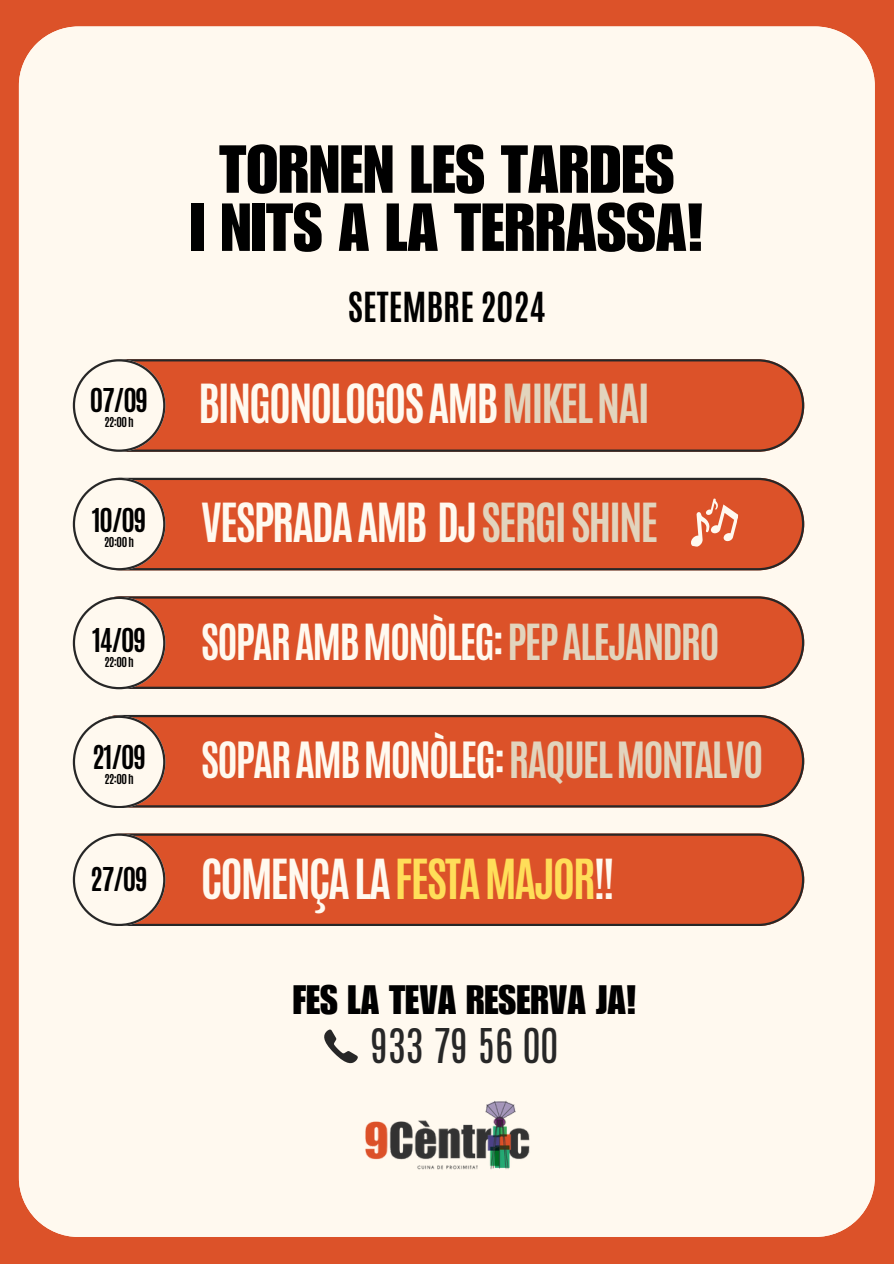
<style>
.page{position:relative;width:894px;height:1264px;background:#fff}
.page>*{position:absolute;margin:0;border:0;box-sizing:border-box;transform-origin:0 0}
.t1{font:66.45px/58.1px "Impact LT Std";color:#000;text-align:center}
.t2{font:700 46.05px "Antonio";letter-spacing:-.045em;color:#fff9ef}
.t3{font:700 45px "Antonio";letter-spacing:-.045em;color:#fff9ef}
.t4{font:700 41.7px "Antonio";letter-spacing:-.045em;color:#fff9ef}
.t5{font:700 41.55px "Antonio";letter-spacing:-.045em;color:#fff9ef}
.t6{font:40.05px/48.3px "Impact LT Std";color:#000;text-align:center}
.t7{font:700 34.65px "Antonio";color:#000}
.t8{font:700 27.45px "Antonio";letter-spacing:-.045em;color:#000}
.t9{font:700 11.4px "Antonio";letter-spacing:-.045em;color:#000}
.s1{color:#e2d4bd}
.s2{color:#ffde59}
.s3{font-family:"Antonio";color:#272727}
</style>
<div class="page">
<div style="left:0;top:0;width:893px;height:1263px;background:#dc5229"></div>
<div style="left:19px;top:26px;width:855px;height:1210px;background:#fff9ef"></div>
<svg style="left:165px;top:359px;width:639px;height:92px"></svg>
<svg style="left:73px;top:359px;width:92px;height:92px;background:#e8d8cd"></svg>
<svg style="left:165px;top:478px;width:639px;height:92px"></svg>
<svg style="left:73px;top:478px;width:92px;height:92px;background:#e8d8cd"></svg>
<svg style="left:165px;top:596px;width:639px;height:92px"></svg>
<svg style="left:73px;top:596px;width:92px;height:93px;background:#e8d8cc"></svg>
<svg style="left:165px;top:715px;width:639px;height:92px"></svg>
<svg style="left:73px;top:715px;width:92px;height:93px;background:#e8d8cc"></svg>
<svg style="left:165px;top:833px;width:639px;height:92px"></svg>
<svg style="left:73px;top:833px;width:92px;height:92px;background:#e9d9cd"></svg>
<svg style="left:689px;top:497px;width:50px;height:51px"></svg>
<img style="left:352px;top:1097px;width:189px;height:77px">
<svg style="left:321px;top:1029px;width:36px;height:36px"></svg>
<h5 class="t8" style="left:90px;top:381px;width:60px">07/09</h5>
<h2 class="t9" style="left:104px;top:414px;width:31px">22:00h</h2>
<h2 class="t8" style="left:92px;top:501px;width:56px">10/09</h2>
<p class="t9" style="left:104px;top:534px;width:31px">20:00h</p>
<p class="t8" style="left:92px;top:620px;width:55px">14/09</p>
<h5 class="t9" style="left:104px;top:653px;width:31px">22:00h</h5>
<h5 class="t8" style="left:92px;top:737px;width:55px">21/09</h5>
<h3 class="t9" style="left:104px;top:770px;width:31px">22:00h</h3>
<p class="t1" style="left:190px;top:149px;width:515px">TORNEN LES TARDES<br>I NITS A LA TERRASSA!</p>
<h2 class="t7" style="left:348px;top:282px;width:199px">SETEMBRE 2024</h2>
<h2 class="t3" style="left:198px;top:372px;width:453px">BINGONOLOGOSAMB<span class="s1">MIKELNAI</span></h2>
<p class="t3" style="left:201px;top:491px;width:459px">VESPRADAAMB DJ<span class="s1">SERGISHINE</span></p>
<h5 class="t5" style="left:201px;top:612px;width:520px">SOPARAMBMONÒLEG:<span class="s1">PEPALEJANDRO</span></h5>
<h5 class="t4" style="left:201px;top:730px;width:564px">SOPARAMBMONÒLEG:<span class="s1">RAQUELMONTALVO</span></h5>
<h2 class="t8" style="left:90px;top:860px;width:59px">27/09</h2>
<p class="t2" style="left:201px;top:846px;width:415px">COMENÇALA<span class="s2">FESTAMAJOR</span>!!</p>
<h4 class="t6" style="left:293px;top:981px;width:345px">FES LA TEVA RESERVA JA!<br><span class="s3">933 79 56 00</span></h4>
</div>
